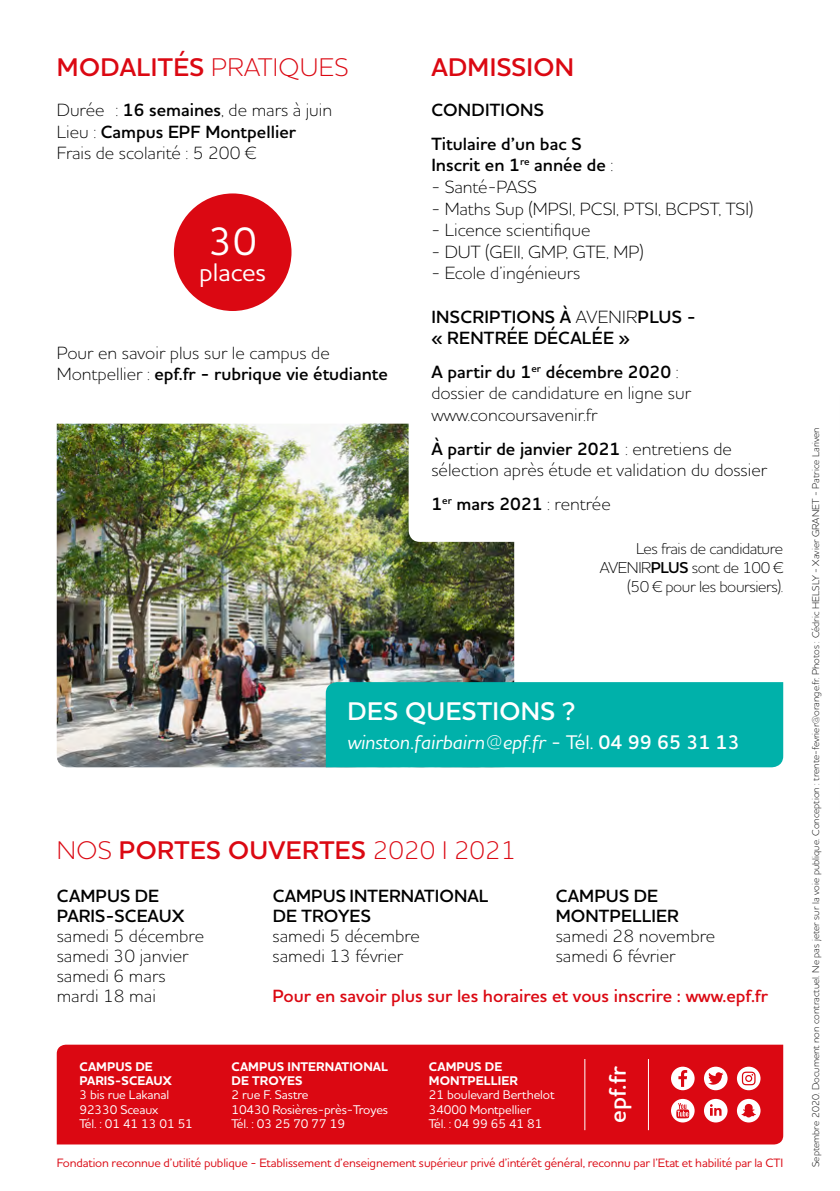
<style>
.page{position:relative;width:840px;height:1191px;background:#fff}
.page>*{position:absolute;margin:0;border:0;box-sizing:border-box;transform-origin:0 0}
.t1{font:500 40.4px "Houschka Pro";color:#fff}
.t2{font:600 26px "Houschka Pro";letter-spacing:.015em;color:#db0812}
.t3{font:600 26px "Houschka Pro";letter-spacing:.015em;color:#fff}
.t4{font:500 26px "Houschka Pro";color:#fff}
.t5{font:600 24.2px "Houschka Pro";color:#fff}
.t6{font:italic 500 20px "Houschka Pro";color:#fff}
.t7{font:300 18px/21.6px "Houschka Pro";color:#000}
.t8{font:600 18px/20px "Houschka Pro";letter-spacing:.005em;color:#000}
.t9{font:600 18px "Houschka Pro";color:#db0812}
.t10{font:300 16px/19.2px "Houschka Pro";letter-spacing:-.025em;color:#000;text-align:right}
.t11{font:500 12.8px/14.4px "Houschka Pro";letter-spacing:-.01em;color:#fff}
.t12{font:700 12.8px/14.4px "Houschka Pro";letter-spacing:.005em;color:#fff}
.t13{font:500 12.4px "Houschka Pro";letter-spacing:-.01em;color:#db0812}
.t14{font:300 10px "Houschka Pro";color:#000}
.s1{font-weight:300}
.s2{font-weight:600}
.s3{font-style:normal}
.s4{font-weight:600;font-style:normal}
</style>
<div class="page">
<img style="left:57px;top:424px;width:457px;height:343px">
<svg style="left:408px;top:423px;width:106px;height:119px"></svg>
<div style="left:325px;top:682px;width:457px;height:85px;background:#00b1aa"></div>
<div style="left:174px;top:193px;width:117px;height:118px;background:#db0812;border-radius:50%"></div>
<div style="left:57px;top:1044px;width:725px;height:100px;background:#db0812"></div>
<hr style="left:647px;top:1059px;width:1px;height:71px;background:#fff">
<hr style="left:584px;top:1059px;width:1px;height:71px;background:#fff">
<svg style="left:670px;top:1066px;width:24px;height:24px"></svg>
<svg style="left:678px;top:1070px;width:8px;height:16px"></svg>
<svg style="left:703px;top:1066px;width:24px;height:24px"></svg>
<svg style="left:707px;top:1072px;width:16px;height:12px"></svg>
<svg style="left:670px;top:1098px;width:24px;height:24px"></svg>
<svg style="left:676px;top:1103px;width:13px;height:15px"></svg>
<svg style="left:703px;top:1098px;width:24px;height:24px"></svg>
<svg style="left:709px;top:1104px;width:12px;height:11px"></svg>
<svg style="left:736px;top:1098px;width:24px;height:24px"></svg>
<svg style="left:741px;top:1103px;width:14px;height:14px"></svg>
<svg style="left:736px;top:1066px;width:24px;height:24px"></svg>
<svg style="left:741px;top:1071px;width:14px;height:14px"></svg>
<h2 class="t2" style="left:57px;top:51px;width:293px">MODALITÉS <span class="s1">PRATIQUES</span></h2>
<h2 class="t2" style="left:431px;top:51px;width:144px">ADMISSION</h2>
<p class="t7" style="left:57px;top:99px;width:277px">Durée : <span class="s2">16 semaines</span>, de mars à juin<br>Lieu : <span class="s2">Campus EPF Montpellier<br></span>Frais de scolarité : 5 200 €</p>
<h1 class="t1" style="left:208px;top:215px;width:50px">30</h1>
<h2 class="t4" style="left:199px;top:255px;width:69px">places</h2>
<p class="t7" style="left:57px;top:341px;width:332px">Pour en savoir plus sur le campus de<br>Montpellier : <span class="s2">epf.fr - rubrique vie étudiante</span></p>
<p class="t8" style="left:431px;top:93px;width:152px;line-height:33.6px">CONDITIONS<br>Titulaire d’un bac S</p>
<p class="t8" style="left:431px;top:155px;width:183px">Inscrit en 1<sup>re</sup> année de <span class="s1">:</span></p>
<p class="t7" style="left:431px;top:175px;width:107px">- Santé-PASS</p>
<p class="t7" style="left:431px;top:197px;width:323px">- Maths Sup (MPSI, PCSI, PTSI, BCPST, TSI)</p>
<p class="t7" style="left:431px;top:219px;width:160px">- Licence scientifique</p>
<p class="t7" style="left:431px;top:240px;width:214px">- DUT (GEII, GMP, GTE, MP)</p>
<p class="t7" style="left:431px;top:262px;width:150px">- Ecole d’ingénieurs</p>
<p class="t8" style="left:431px;top:305px;width:266px;line-height:21.6px">INSCRIPTIONS À <span class="s1">AVENIR</span>PLUS - « RENTRÉE DÉCALÉE »</p>
<p class="t7" style="left:431px;top:360px;width:261px"><span class="s2">A partir du 1</span><sup>er</sup> <span class="s2">décembre 2020</span> : dossier de candidature en ligne sur www.concoursavenir.fr</p>
<p class="t7" style="left:431px;top:437px;width:337px"><span class="s2">À partir de janvier 2021</span> : entretiens de sélection après étude et validation du dossier</p>
<p class="t8" style="left:431px;top:493px;width:181px">1<sup>er</sup> mars 2021 <span class="s1">: rentrée</span></p>
<p class="t10" style="left:599px;top:538px;width:185px">Les frais de candidature<br>AVENIR<span class="s2">PLUS</span> sont de 100 € (50 € pour les boursiers).</p>
<h2 class="t3" style="left:347px;top:695px;width:229px">DES QUESTIONS ?</h2>
<p class="t6" style="left:347px;top:729px;width:393px">winston.fairbairn@epf.fr <span class="s3">- Tél.</span> <span class="s4">04 99 65 31 13</span></p>
<h2 class="t2" style="left:57px;top:833px;width:461px"><span class="s1">NOS</span> PORTES OUVERTES <span class="s1">2020 I 2021</span></h2>
<p class="t8" style="left:57px;top:885px;width:129px">CAMPUS DE<br>PARIS-SCEAUX</p>
<p class="t7" style="left:57px;top:925px;width:149px;line-height:20px">samedi 5 décembre samedi 30 janvier samedi 6 mars mardi 18 mai</p>
<p class="t8" style="left:272px;top:885px;width:217px">CAMPUS INTERNATIONAL<br>DE TROYES</p>
<p class="t7" style="left:272px;top:925px;width:149px;line-height:20px">samedi 5 décembre samedi 13 février</p>
<p class="t8" style="left:555px;top:885px;width:125px">CAMPUS DE<br>MONTPELLIER</p>
<p class="t7" style="left:555px;top:925px;width:161px;line-height:20px">samedi 28 novembre samedi 6 février</p>
<p class="t9" style="left:272px;top:984px;width:496px">Pour en savoir plus sur les horaires et vous inscrire : www.epf.fr</p>
<p class="t12" style="left:79px;top:1059px;width:94px">CAMPUS DE<br>PARIS-SCEAUX</p>
<p class="t11" style="left:79px;top:1087px;width:115px">3 bis rue Lakanal<br>92330 Sceaux<br>Tél. : 01 41 13 01 51</p>
<p class="t12" style="left:231px;top:1059px;width:158px">CAMPUS INTERNATIONAL<br>DE TROYES</p>
<p class="t11" style="left:231px;top:1087px;width:158px">2 rue F. Sastre<br>10430 Rosières-près-Troyes<br>Tél. : 03 25 70 77 19</p>
<p class="t12" style="left:428px;top:1059px;width:90px">CAMPUS DE<br>MONTPELLIER</p>
<p class="t11" style="left:428px;top:1087px;width:127px">21 boulevard Berthelot<br>34000 Montpellier<br>Tél. : 04 99 65 41 81</p>
<h3 class="t5" style="left:601px;top:1122px;width:57px;rotate:-90deg">epf.fr</h3>
<p class="t13" style="left:57px;top:1155px;width:727px">Fondation reconnue d’utilité publique - Etablissement d’enseignement supérieur privé d’intérêt général, reconnu par l’Etat et habilité par la CTI</p>
<p class="t14" style="left:809px;top:1167px;width:741px;rotate:-90deg">Septembre 2020. Document non contractuel. Ne pas jeter sur la voie publique. Conception : trente-fevrier@orange.fr. Photos : Cédric HELSLY - Xavier GRANET - Patrice Lariven</p>
</div>
